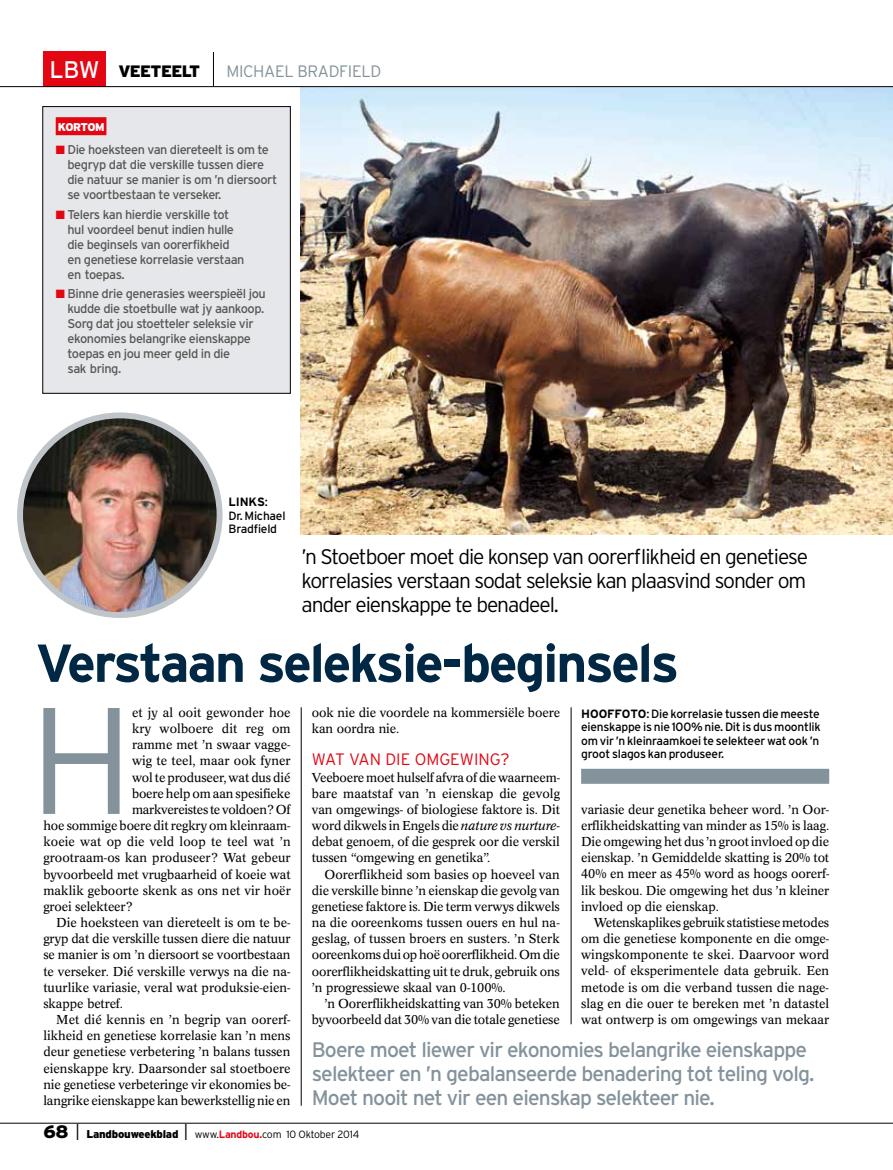
<style>
.page{position:relative;width:893px;height:1170px;background:#fff}
.page>*{position:absolute;margin:0;border:0;box-sizing:border-box;transform-origin:0 0}
.t1{font:300 151.2px "Interstate";color:#83929b}
.t2{font:700 53.25px "Interstate";letter-spacing:-.045em;color:#002844}
.t3{font:24px "Interstate";color:#fff}
.t4{font:21px/24px "Interstate";letter-spacing:-.04em;color:#83929b}
.t5{font:300 21px/24px "Interstate";letter-spacing:-.05em;color:#000;text-align:justify}
.t6{font:300 16.5px "Interstate";color:#e30613}
.t7{font:300 16.5px "Interstate";letter-spacing:-.02em;color:#83929b}
.t8{font:900 16.5px "Interstate";letter-spacing:-.04em;color:#000}
.t9{font:12.75px/16.2px "Concorde BQ";letter-spacing:-.01em;color:#000;text-align:justify}
.t10{font:12.75px/15px "Interstate";letter-spacing:-.035em;color:#575756}
.t11{font:12px/13.5px "Interstate";letter-spacing:-.02em;color:#000}
.t12{font:900 11.25px "Interstate";letter-spacing:-.065em;color:#fff}
.t13{font:300 10.5px "Interstate";letter-spacing:-.02em;color:#000}
.s1{color:#e30613}
.s2{font-weight:700}
.s3{font-style:italic}
.s4{font-weight:900;font-size:18px}
.s5{font-size:16.5px}
.s6{font-weight:900;font-size:11.25px}
.s7{font-weight:700;color:#e30613}
</style>
<div class="page">
<hr style="left:0;top:1122px;width:893px;height:1px;background:#000">
<div style="left:43px;top:51px;width:63px;height:35px;background:#e30613"></div>
<div style="left:43px;top:107px;width:247px;height:286px;background:#e6e7ea"></div>
<div style="left:56px;top:117px;width:50px;height:18px;background:#e30613"></div>
<div style="left:43px;top:106px;width:248px;height:287px;border:1px solid #000"></div>
<div style="left:581px;top:768px;width:248px;height:15px;background:#83929b"></div>
<hr style="left:301px;top:707px;width:1px;height:398px;background:#000">
<hr style="left:571px;top:707px;width:1px;height:317px;background:#000">
<hr style="left:213px;top:52px;width:1px;height:35px;background:#000">
<img style="left:301px;top:87px;width:592px;height:447px">
<img style="left:20px;top:415px;width:200px;height:200px;border-radius:100px">
<div style="left:17px;top:412px;width:206px;height:206px;border:6px solid #c0c5ca;border-radius:50%"></div>
<hr style="left:0;top:86px;width:893px;height:1px;background:#000">
<h3 class="t3" style="left:49px;top:55px;width:51px">LBW</h3>
<p class="t8" style="left:118px;top:61px;width:83px">VEETEELT</p>
<p class="t7" style="left:226px;top:61px;width:157px">MICHAEL BRADFIELD</p>
<p class="t12" style="left:58px;top:120px;width:48px">KORTo m</p>
<p class="t10" style="left:68px;top:142px;width:211px;text-indent:-12px"><span class="s1">■</span> Die hoeksteen van diereteelt is om te begryp dat die verskille tussen diere die natuur se manier is om ’n diersoort se voortbestaan te verseker.</p>
<p class="t10" style="left:68px;top:206px;width:178px;text-indent:-12px"><span class="s1">■</span> Telers kan hierdie verskille tot hul voordeel benut indien hulle die beginsels van oorerfikheid en genetiese korrelasie verstaan en toepas.</p>
<p class="t10" style="left:68px;top:286px;width:200px;text-indent:-12px"><span class="s1">■</span> Binne drie generasies weerspieël jou kudde die stoetbulle wat jy aankoop.<br>Sorg dat jou stoetteler seleksie vir ekonomies belangrike eienskappe toepas en jou meer geld in die<br>sak bring.</p>
<p class="t11" style="left:229px;top:495px;width:58px"><span class="s2">LINKS</span>:<br>Dr. Michael<br>Bradfield</p>
<h3 class="t5" style="left:301px;top:544px;width:508px">’n Stoetboer moet die konsep van oorerflikheid en genetiese korrelasies verstaan sodat seleksie kan plaasvind sonder om ander eienskappe te benadeel.</h3>
<h2 class="t2" style="left:35px;top:630px;width:645px">Verstaan seleksie-beginsels</h2>
<h1 class="t1" style="left:29px;top:668px;width:106px">H</h1>
<p class="t9" style="left:132px;top:704px;width:160px">et jy al ooit gewonder hoe</p>
<p class="t9" style="left:132px;top:720px;width:160px">kry wolboere dit reg om</p>
<p class="t9" style="left:132px;top:736px;width:160px">ramme met ’n swaar vagge-</p>
<p class="t9" style="left:132px;top:753px;width:160px">wig te teel, maar ook fyner</p>
<p class="t9" style="left:132px;top:769px;width:160px">wol te produseer, wat dus dié</p>
<p class="t9" style="left:132px;top:785px;width:160px">boere help om aan spesifieke</p>
<p class="t9" style="left:132px;top:801px;width:160px">markvereistes te voldoen? Of</p>
<p class="t9" style="left:43px;top:817px;width:249px">hoe sommige boere dit regkry om kleinraam-</p>
<p class="t9" style="left:43px;top:833px;width:249px">koeie wat op die veld loop te teel wat ’n</p>
<p class="t9" style="left:43px;top:849px;width:249px">grootraam-os kan produseer? Wat gebeur</p>
<p class="t9" style="left:43px;top:866px;width:249px">byvoorbeeld met vrugbaarheid of koeie wat</p>
<p class="t9" style="left:43px;top:882px;width:249px">maklik geboorte skenk as ons net vir hoër</p>
<p class="t9" style="left:43px;top:898px;width:91px">groei selekteer?</p>
<p class="t9" style="left:56px;top:914px;width:236px">Die hoeksteen van diereteelt is om te be-</p>
<p class="t9" style="left:43px;top:930px;width:249px">gryp dat die verskille tussen diere die natuur</p>
<p class="t9" style="left:43px;top:946px;width:249px">se manier is om ’n diersoort se voortbestaan</p>
<p class="t9" style="left:43px;top:963px;width:249px">te verseker. Dié verskille verwys na die na-</p>
<p class="t9" style="left:43px;top:979px;width:249px">tuurlike variasie, veral wat produksie-eien-</p>
<p class="t9" style="left:43px;top:995px;width:81px">skappe betref.</p>
<p class="t9" style="left:56px;top:1011px;width:236px">Met dié kennis en ’n begrip van oorerf-</p>
<p class="t9" style="left:43px;top:1027px;width:249px">likheid en genetiese korrelasie kan ’n mens</p>
<p class="t9" style="left:43px;top:1043px;width:249px">deur genetiese verbetering ’n balans tussen</p>
<p class="t9" style="left:43px;top:1059px;width:249px">eienskappe kry. Daarsonder sal stoetboere</p>
<p class="t9" style="left:43px;top:1076px;width:249px">nie genetiese verbeteringe vir ekonomies be-</p>
<p class="t9" style="left:43px;top:1092px;width:249px">langrike eienskappe kan bewerkstellig nie en</p>
<p class="t9" style="left:312px;top:704px;width:250px">ook nie die voordele na kommersiële boere kan oordra nie.</p>
<p class="t6" style="left:312px;top:749px;width:199px">WAT VAN DIE OMGEWING?</p>
<p class="t9" style="left:312px;top:769px;width:250px">Veeboere moet hulself afvra of die waarneem&shy;bare maatstaf van ’n eienskap die gevolg van omgewings- of biologiese faktore is. Dit word dikwels in Engels die <span class="s3">nature vs nurture&shy;</span>debat genoem, of die gesprek oor die verskil tussen “omgewing en genetika”.</p>
<p class="t9" style="left:312px;top:866px;width:250px;text-indent:13px">Oorerflikheid som basies op hoeveel van die verskille binne ’n eienskap die gevolg van genetiese faktore is. Die term verwys dikwels na die ooreenkoms tussen ouers en hul na&shy;geslag, of tussen broers en susters. ’n Sterk ooreenkoms dui op hoë oorerflikheid. Om die oorerflikheidskatting uit te druk, gebruik ons ’n progressiewe skaal van 0-100%.</p>
<p class="t9" style="left:312px;top:995px;width:250px;text-align:right">’n Oorerflikheidskatting van 30% beteken byvoorbeeld dat 30% van die totale genetiese</p>
<p class="t11" style="left:581px;top:706px;width:241px"><span class="s2">HOOFFOTO</span>: Die korrelasie tussen die meeste eienskappe is nie 100% nie. Dit is dus moontlik om vir ’n kleinraamkoei te selekteer wat ook ’n groot slagos kan produseer.</p>
<p class="t9" style="left:581px;top:801px;width:250px">variasie deur genetika beheer word. ’n Oor&shy;erflikheidskatting van minder as 15% is laag.<br>Die omgewing het dus ’n groot invloed op die eienskap. ’n Gemiddelde skatting is 20% tot 40% en meer as 45% word as hoogs oorerf&shy;lik beskou. Die omgewing het dus ’n kleiner invloed op die eienskap.</p>
<p class="t9" style="left:581px;top:914px;width:250px;text-indent:13px">Wetenskaplikes gebruik statistiese metodes om die genetiese komponente en die omge&shy;wingskomponente te skei. Daarvoor word veld- of eksperimentele data gebruik. Een metode is om die verband tussen die nage&shy;slag en die ouer te bereken met ’n datastel wat ontwerp is om omgewings van mekaar</p>
<h3 class="t4" style="left:312px;top:1037px;width:504px">Boere moet liewer vir ekonomies belangrike eienskappe selekteer en ’n gebalanseerde benadering tot teling volg.<br>Moet nooit net vir een eienskap selekteer nie.</h3>
<p class="t13" style="left:43px;top:1128px;width:317px"><span class="s4">68</span> <span class="s5">|</span> <span class="s6">Landbouweekblad</span> <span class="s5">|</span> www.<span class="s7">Landbou.</span>com 10 Oktober 2014</p>
</div>
